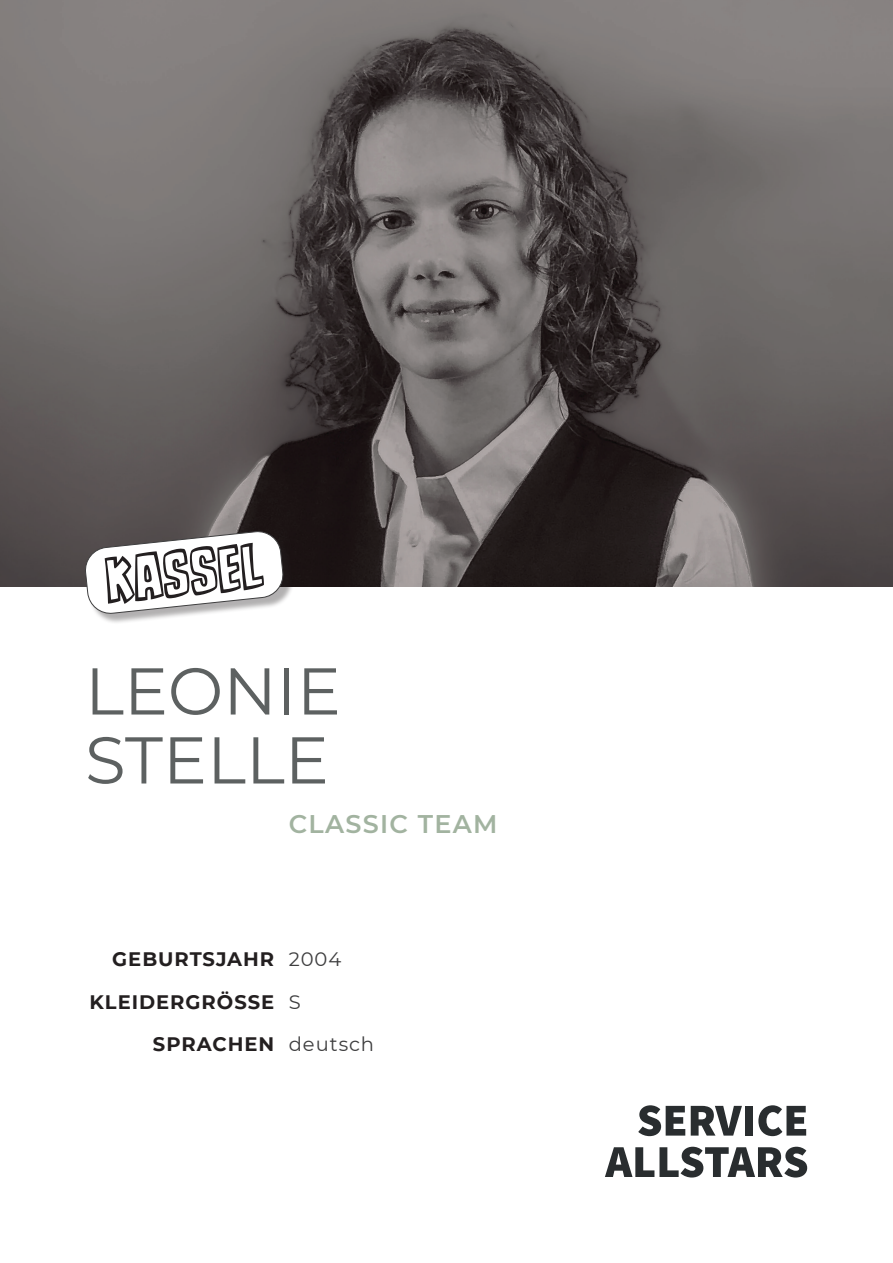
<style>
.page{position:relative;width:893px;height:1263px;background:#fff}
.page>*{position:absolute;margin:0;border:0;box-sizing:border-box;transform-origin:0 0}
.t1{font:67.35px "CC Dynamic Duo Open Variable";color:#231f20}
.t2{font:66px/69px "Montserrat";color:#5d6161}
.t3{font:600 25.5px "Montserrat";letter-spacing:.05em;color:#a2b3a0}
.t4{font:700 19.5px/42.5px "Montserrat";letter-spacing:.05em;color:#231f20;text-align:right}
.t5{font:19.5px/42.5px "Montserrat";letter-spacing:.05em;color:#3e3e3f}
</style>
<div class="page">
<img style="left:0;top:0;width:893px;height:587px">
<svg style="left:638px;top:1105px;width:47px;height:31px"></svg>
<svg style="left:691px;top:1106px;width:51px;height:29px"></svg>
<div style="left:745px;top:1106px;width:8px;height:29px;background:#292d2f"></div>
<svg style="left:758px;top:1105px;width:48px;height:31px"></svg>
<svg style="left:605px;top:1147px;width:202px;height:30px"></svg>
<div style="left:87px;top:533px;width:207px;height:92px;background:#231f20;opacity:.35"></div>
<svg style="left:84px;top:530px;width:200px;height:84px"></svg>
<h1 class="t1" style="left:101px;top:539px;width:160px;rotate:-6deg">KASSEL</h1>
<h2 class="t2" style="left:85px;top:654px;width:257px">LEONIE<br>STELLE</h2>
<h3 class="t3" style="left:289px;top:805px;width:210px">CLASSIC TEAM</h3>
<p class="t4" style="left:90px;top:937px;width:186px">GEBURTSJAHR<br>KLEIDERGRÖSSE<br>SPRACHEN</p>
<p class="t5" style="left:289px;top:937px;width:87px">2004<br>S deutsch</p>
</div>
